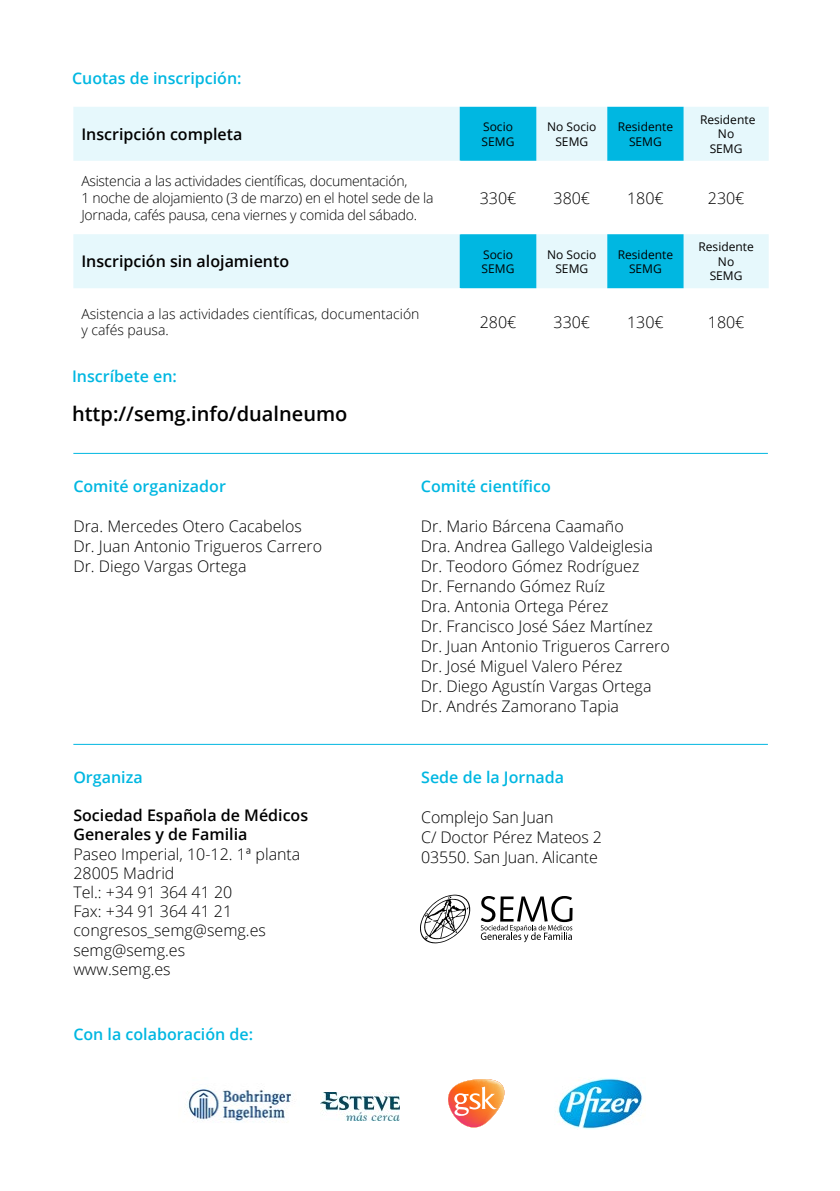
<style>
.page{position:relative;width:840px;height:1191px;background:#fff}
.page>*{position:absolute;margin:0;border:0;box-sizing:border-box;transform-origin:0 0}
.t1{font:600 20px "Open Sans";color:#000}
.t2{font:300 16px/20px "Open Sans";color:#000}
.t3{font:600 16px "Open Sans";color:#00b7e1}
.t4{font:600 16px/19.2px "Open Sans";color:#000}
.t5{font:300 14px/16.8px "Open Sans";letter-spacing:-.02em;color:#000}
.t6{font:300 14px/16.8px "Open Sans";color:#000}
.t7{font:12px/14.4px "Open Sans";color:#000;text-align:center}
</style>
<div class="page">
<hr style="left:73px;top:744px;width:694px;height:1px;background:#00b7e1">
<hr style="left:73px;top:453px;width:694px;height:1px;background:#00b7e1">
<img style="left:187px;top:1089px;width:108px;height:32px">
<img style="left:320px;top:1092px;width:79px;height:29px">
<svg style="left:448px;top:1079px;width:56px;height:48px"></svg>
<img style="left:557px;top:1078px;width:86px;height:51px">
<svg style="left:420px;top:894px;width:50px;height:49px"></svg>
<svg style="left:480px;top:896px;width:92px;height:46px"></svg>
<svg style="left:73px;top:107px;width:695px;height:181px;fill:#ebf9fc"></svg>
<svg style="left:459px;top:107px;width:224px;height:54px"></svg>
<svg style="left:459px;top:234px;width:224px;height:54px"></svg>
<hr style="left:458px;top:161px;width:2px;height:73px;background:#fff">
<p class="t3" style="left:72px;top:67px;width:171px">Cuotas de inscripción:</p>
<p class="t4" style="left:81px;top:124px;width:162px">Inscripción completa</p>
<p class="t7" style="left:481px;top:119px;width:34px;text-align:left">Socio<br>SEMG</p>
<p class="t7" style="left:547px;top:119px;width:51px">No Socio<br>SEMG</p>
<p class="t7" style="left:617px;top:119px;width:57px">Residente<br>SEMG</p>
<p class="t7" style="left:699px;top:112px;width:57px">Residente<br>No<br>SEMG</p>
<p class="t5" style="left:81px;top:172px;width:353px">Asistencia a las actividades científicas, documentación,<br>1 noche de alojamiento (3 de marzo) en el hotel sede de la<br>Jornada, cafés pausa, cena viernes y comida del sábado.</p>
<p class="t2" style="left:479px;top:187px;width:38px">330€</p>
<p class="t2" style="left:553px;top:187px;width:38px">380€</p>
<p class="t2" style="left:626px;top:187px;width:38px">180€</p>
<p class="t2" style="left:707px;top:187px;width:38px">230€</p>
<p class="t4" style="left:81px;top:252px;width:209px">Inscripción sin alojamiento</p>
<p class="t7" style="left:481px;top:247px;width:34px;text-align:left">Socio<br>SEMG</p>
<p class="t7" style="left:547px;top:247px;width:51px">No Socio<br>SEMG</p>
<p class="t7" style="left:617px;top:247px;width:57px">Residente<br>SEMG</p>
<p class="t7" style="left:698px;top:239px;width:57px">Residente<br>No<br>SEMG</p>
<p class="t6" style="left:81px;top:305px;width:339px">Asistencia a las actividades científicas, documentación y cafés pausa.</p>
<p class="t2" style="left:479px;top:311px;width:38px">280€</p>
<p class="t2" style="left:553px;top:311px;width:38px">330€</p>
<p class="t2" style="left:626px;top:311px;width:38px">130€</p>
<p class="t2" style="left:707px;top:311px;width:38px">180€</p>
<p class="t3" style="left:72px;top:365px;width:106px">Inscríbete en:</p>
<p class="t1" style="left:72px;top:400px;width:277px">http://semg.info/dualneumo</p>
<p class="t3" style="left:73px;top:475px;width:154px">Comité organizador</p>
<p class="t2" style="left:73px;top:516px;width:250px">Dra. Mercedes Otero Cacabelos<br>Dr. Juan Antonio Trigueros Carrero<br>Dr. Diego Vargas Ortega</p>
<p class="t3" style="left:73px;top:766px;width:71px">Organiza</p>
<p class="t4" style="left:73px;top:805px;width:236px">Sociedad Española de Médicos<br>Generales y de Familia</p>
<p class="t2" style="left:73px;top:843px;width:228px;line-height:19.2px">Paseo Imperial, 10-12. 1ª planta<br>28005 Madrid<br>Tel.: +34 91 364 41 20<br>Fax: +34 91 364 41 21 congresos_semg@semg.es semg@semg.es<br>www.semg.es</p>
<p class="t3" style="left:73px;top:1023px;width:181px">Con la colaboración de:</p>
<p class="t3" style="left:420px;top:475px;width:131px">Comité científico</p>
<p class="t2" style="left:420px;top:516px;width:250px">Dr. Mario Bárcena Caamaño<br>Dra. Andrea Gallego Valdeiglesia<br>Dr. Teodoro Gómez Rodríguez<br>Dr. Fernando Gómez Ruíz<br>Dra. Antonia Ortega Pérez<br>Dr. Francisco José Sáez Martínez<br>Dr. Juan Antonio Trigueros Carrero<br>Dr. José Miguel Valero Pérez<br>Dr. Diego Agustín Vargas Ortega<br>Dr. Andrés Zamorano Tapia</p>
<p class="t3" style="left:421px;top:766px;width:144px">Sede de la Jornada</p>
<p class="t2" style="left:421px;top:806px;width:182px">Complejo San Juan<br>C/ Doctor Pérez Mateos 2<br>03550. San Juan. Alicante</p>
</div>
